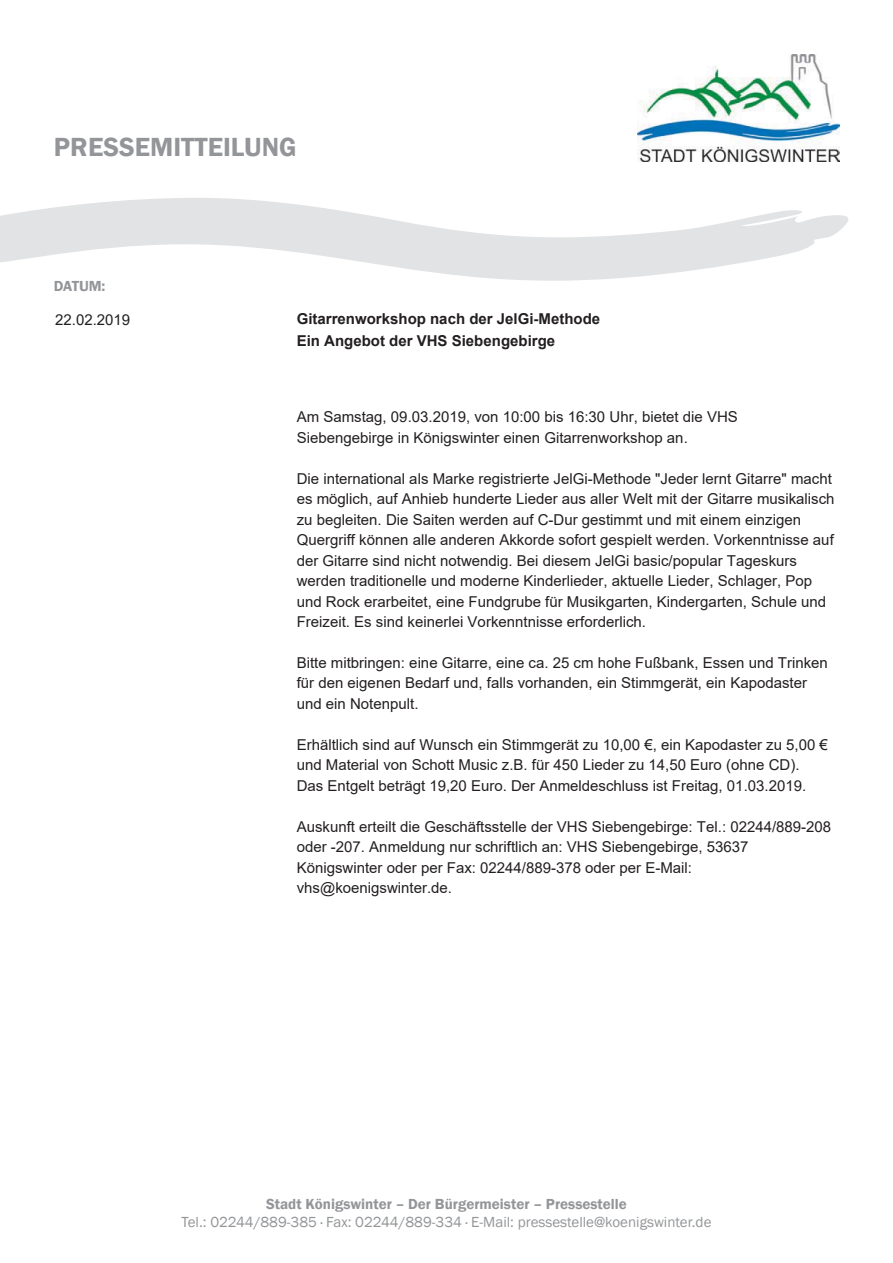
<style>
.page{position:relative;width:893px;height:1263px;background:#fff}
.page>*{position:absolute;margin:0;border:0;box-sizing:border-box;transform-origin:0 0}
.t1{font:600 27px "Franklin Gothic";color:#939598}
.t2{font:15px/20.4px "Arial";color:#231f20}
.t3{font:15px "Franklin Gothic";color:#939598}
.t4{font:700 15px/21.5px "Arial";color:#231f20}
.t5{font:600 15px "Franklin Gothic";color:#939598}
</style>
<div class="page">
<img style="left:638px;top:54px;width:201px;height:108px">
<svg style="left:0;top:198px;width:849px;height:83px;fill:#e2e3e4"></svg>
<h1 class="t1" style="left:54px;top:131px;width:244px">PRESSEMITTEILUNG</h1>
<p class="t5" style="left:54px;top:278px;width:53px">DATUM:</p>
<p class="t2" style="left:55px;top:309px;width:77px">22.02.2019</p>
<p class="t4" style="left:297px;top:308px;width:305px">Gitarrenworkshop nach der JelGi-Methode<br>Ein Angebot der VHS Siebengebirge</p>
<p class="t2" style="left:297px;top:407px;width:443px">Am Samstag, 09.03.2019, von 10:00 bis 16:30 Uhr, bietet die VHS<br>Siebengebirge in Königswinter einen Gitarrenworkshop an.</p>
<p class="t2" style="left:297px;top:468px;width:539px">Die international als Marke registrierte JelGi-Methode "Jeder lernt Gitarre" macht es möglich, auf Anhieb hunderte Lieder aus aller Welt mit der Gitarre musikalisch zu begleiten. Die Saiten werden auf C-Dur gestimmt und mit einem einzigen Quergriff können alle anderen Akkorde sofort gespielt werden. Vorkenntnisse auf der Gitarre sind nicht notwendig. Bei diesem JelGi basic/popular Tageskurs werden traditionelle und moderne Kinderlieder, aktuelle Lieder, Schlager, Pop und Rock erarbeitet, eine Fundgrube für Musikgarten, Kindergarten, Schule und Freizeit. Es sind keinerlei Vorkenntnisse erforderlich.</p>
<p class="t2" style="left:297px;top:653px;width:533px">Bitte mitbringen: eine Gitarre, eine ca. 25 cm hohe Fußbank, Essen und Trinken für den eigenen Bedarf und, falls vorhanden, ein Stimmgerät, ein Kapodaster und ein Notenpult.</p>
<p class="t2" style="left:297px;top:734px;width:533px">Erhältlich sind auf Wunsch ein Stimmgerät zu 10,00 €, ein Kapodaster zu 5,00 € und Material von Schott Music z.B. für 450 Lieder zu 14,50 Euro (ohne CD).<br>Das Entgelt beträgt 19,20 Euro. Der Anmeldeschluss ist Freitag, 01.03.2019.</p>
<p class="t2" style="left:297px;top:816px;width:536px">Auskunft erteilt die Geschäftsstelle der VHS Siebengebirge: Tel.: 02244/889-208 oder -207. Anmeldung nur schriftlich an: VHS Siebengebirge, 53637<br>Königswinter oder per Fax: 02244/889-378 oder per E-Mail: vhs@koenigswinter.de.</p>
<p class="t5" style="left:266px;top:1196px;width:362px">Stadt Königswinter – Der Bürgermeister – Pressestelle</p>
<p class="t3" style="left:181px;top:1214px;width:531px">Tel.: 02244/889-385 · Fax: 02244/889-334 · E-Mail: pressestelle@koenigswinter.de</p>
</div>
